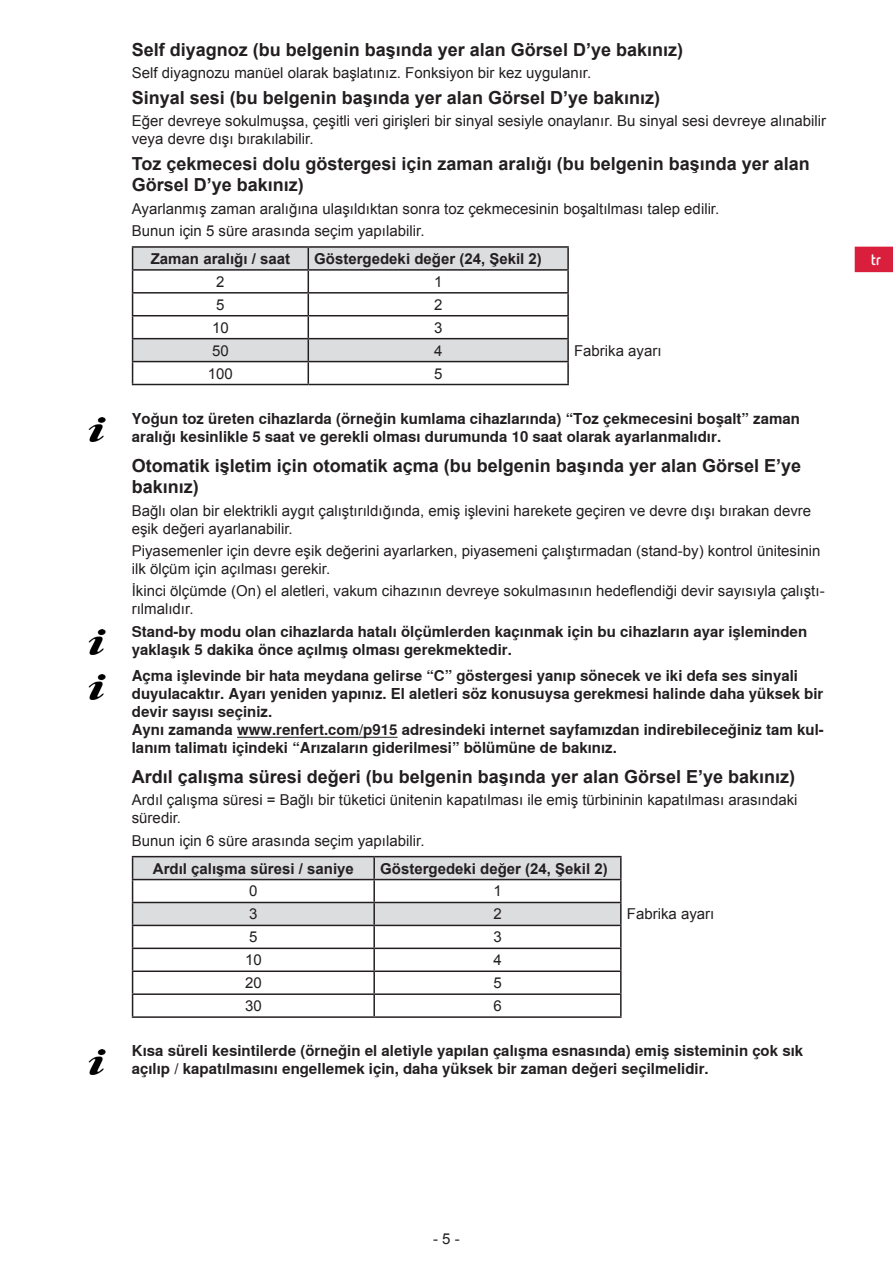
<style>
.page{position:relative;width:893px;height:1263px;background:#fff}
.page>*{position:absolute;margin:0;border:0;box-sizing:border-box;transform-origin:0 0}
.Titel_1_1_1{font:700 18px/21.6px "Arial";color:#231f20}
.Fließtext{font:15px/18px "Arial";color:#231f20}
.Hinweis_mit_Symbol_7mm_hoch{font:700 15px/18px "Nimbus Sans Global J";color:#231f20}
.Überschrift{font:700 15px "Arial";color:#231f20}
.Werte{font:15px "Arial";color:#231f20}
.Bezeichnung{font:15px "Arial";color:#231f20}
.t1{font:700 15px "Netto Pro";color:#fff}
</style>
<div class="page">
<div style="left:855px;top:247px;width:37px;height:24px;background:#da1f3d"></div>
<div style="left:855px;top:247px;width:38px;height:25px;border:2px solid #da1f3d"></div>
<hr style="left:237px;top:737px;width:161px;height:1px;background:#231f20">
<svg style="left:133px;top:248px;width:434px;height:113px"></svg>
<hr style="left:132px;top:246px;width:176px;height:2px;background:#231f20">
<hr style="left:308px;top:246px;width:261px;height:2px;background:#231f20">
<hr style="left:132px;top:269px;width:176px;height:2px;background:#231f20">
<hr style="left:308px;top:269px;width:261px;height:2px;background:#231f20">
<hr style="left:132px;top:292px;width:176px;height:2px;background:#231f20">
<hr style="left:308px;top:292px;width:261px;height:2px;background:#231f20">
<hr style="left:132px;top:315px;width:176px;height:1px;background:#231f20">
<hr style="left:308px;top:315px;width:261px;height:1px;background:#231f20">
<hr style="left:132px;top:338px;width:176px;height:1px;background:#231f20">
<hr style="left:308px;top:338px;width:261px;height:1px;background:#231f20">
<hr style="left:132px;top:361px;width:176px;height:1px;background:#231f20">
<svg style="left:132px;top:248px;width:1px;height:136px"></svg>
<hr style="left:308px;top:361px;width:261px;height:1px;background:#231f20">
<svg style="left:308px;top:248px;width:1px;height:136px"></svg>
<hr style="left:132px;top:384px;width:176px;height:1px;background:#231f20">
<hr style="left:308px;top:384px;width:261px;height:1px;background:#231f20">
<hr style="left:567px;top:248px;width:2px;height:21px;background:#231f20">
<hr style="left:567px;top:271px;width:2px;height:21px;background:#231f20">
<hr style="left:567px;top:294px;width:2px;height:21px;background:#231f20">
<hr style="left:567px;top:316px;width:2px;height:22px;background:#231f20">
<hr style="left:567px;top:339px;width:2px;height:22px;background:#231f20">
<hr style="left:567px;top:362px;width:2px;height:22px;background:#231f20">
<img style="left:88px;top:417px;width:18px;height:25px">
<img style="left:88px;top:630px;width:18px;height:24px">
<img style="left:88px;top:674px;width:18px;height:25px">
<hr style="left:132px;top:856px;width:242px;height:1px;background:#231f20">
<hr style="left:374px;top:856px;width:248px;height:1px;background:#231f20">
<hr style="left:620px;top:857px;width:2px;height:22px;background:#231f20">
<hr style="left:374px;top:879px;width:248px;height:1px;background:#231f20">
<hr style="left:620px;top:880px;width:2px;height:22px;background:#231f20">
<hr style="left:374px;top:902px;width:248px;height:1px;background:#231f20">
<hr style="left:620px;top:903px;width:2px;height:22px;background:#231f20">
<hr style="left:374px;top:925px;width:248px;height:1px;background:#231f20">
<hr style="left:620px;top:926px;width:2px;height:21px;background:#231f20">
<hr style="left:374px;top:947px;width:248px;height:2px;background:#231f20">
<hr style="left:620px;top:949px;width:2px;height:21px;background:#231f20">
<hr style="left:374px;top:970px;width:248px;height:2px;background:#231f20">
<hr style="left:620px;top:972px;width:2px;height:21px;background:#231f20">
<svg style="left:132px;top:857px;width:489px;height:159px"></svg>
<hr style="left:374px;top:993px;width:248px;height:2px;background:#231f20">
<hr style="left:373px;top:995px;width:2px;height:21px;background:#231f20">
<hr style="left:620px;top:995px;width:2px;height:21px;background:#231f20">
<hr style="left:132px;top:1016px;width:242px;height:2px;background:#231f20">
<hr style="left:374px;top:1016px;width:248px;height:2px;background:#231f20">
<img style="left:88px;top:1049px;width:18px;height:25px">
<p class="Titel_1_1_1" style="left:132px;top:39px;width:553px">Self diyagnoz (bu belgenin başında yer alan Görsel D’ye bakınız)</p>
<p class="Fließtext" style="left:132px;top:64px;width:461px">Self diyagnozu manüel olarak başlatınız. Fonksiyon bir kez uygulanır.</p>
<p class="Titel_1_1_1" style="left:132px;top:87px;width:530px">Sinyal sesi (bu belgenin başında yer alan Görsel D’ye bakınız)</p>
<p class="Fließtext" style="left:132px;top:112px;width:696px">Eğer devreye sokulmuşsa, çeşitli veri girişleri bir sinyal sesiyle onaylanır. Bu sinyal sesi devreye alınabilir veya devre dışı bırakılabilir.</p>
<p class="Titel_1_1_1" style="left:132px;top:153px;width:679px">Toz çekmecesi dolu göstergesi için zaman aralığı (bu belgenin başında yer alan<br>Görsel D’ye bakınız)</p>
<p class="Fließtext" style="left:132px;top:200px;width:589px">Ayarlanmış zaman aralığına ulaşıldıktan sonra toz çekmecesinin boşaltılması talep edilir.</p>
<p class="Fließtext" style="left:132px;top:222px;width:294px">Bunun için 5 süre arasında seçim yapılabilir.</p>
<p class="Überschrift" style="left:151px;top:249px;width:141px">Zaman aralığı / saat</p>
<p class="Überschrift" style="left:314px;top:249px;width:229px">Göstergedeki değer (24, Şekil 2)</p>
<p class="Werte" style="left:216px;top:272px;width:10px">2</p>
<p class="Werte" style="left:434px;top:272px;width:10px">1</p>
<p class="Werte" style="left:216px;top:295px;width:10px">5</p>
<p class="Werte" style="left:434px;top:295px;width:10px">2</p>
<p class="Werte" style="left:212px;top:318px;width:18px">10</p>
<p class="Werte" style="left:434px;top:318px;width:10px">3</p>
<p class="Werte" style="left:212px;top:340px;width:18px">50</p>
<p class="Werte" style="left:434px;top:340px;width:10px">4</p>
<p class="Bezeichnung" style="left:574px;top:340px;width:89px">Fabrika ayarı</p>
<p class="Werte" style="left:208px;top:363px;width:27px">100</p>
<p class="Werte" style="left:434px;top:363px;width:10px">5</p>
<p class="Hinweis_mit_Symbol_7mm_hoch" style="left:132px;top:410px;width:670px">Yoğun toz üreten cihazlarda (örneğin kumlama cihazlarında) “Toz çekmecesini boşalt” zaman aralığı kesinlikle 5 saat ve gerekli olması durumunda 10 saat olarak ayarlanmalıdır.</p>
<p class="Titel_1_1_1" style="left:132px;top:455px;width:671px">Otomatik işletim için otomatik açma (bu belgenin başında yer alan Görsel E’ye bakınız)</p>
<p class="Fließtext" style="left:132px;top:502px;width:681px">Bağlı olan bir elektrikli aygıt çalıştırıldığında, emiş işlevini harekete geçiren ve devre dışı bırakan devre eşik değeri ayarlanabilir.</p>
<p class="Fließtext" style="left:132px;top:542px;width:690px">Piyasemenler için devre eşik değerini ayarlarken, piyasemeni çalıştırmadan (stand-by) kontrol ünitesinin ilk ölçüm için açılması gerekir.</p>
<p class="Fließtext" style="left:132px;top:582px;width:694px">İkinci ölçümde (On) el aletleri, vakum cihazının devreye sokulmasının hedeflendiği devir sayısıyla çalıştı&shy;rılmalıdır.</p>
<p class="Hinweis_mit_Symbol_7mm_hoch" style="left:132px;top:622px;width:677px">Stand-by modu olan cihazlarda hatalı ölçümlerden kaçınmak için bu cihazların ayar işleminden yaklaşık 5 dakika önce açılmış olması gerekmektedir.</p>
<p class="Hinweis_mit_Symbol_7mm_hoch" style="left:132px;top:667px;width:694px">Açma işlevinde bir hata meydana gelirse “C” göstergesi yanıp sönecek ve iki defa ses sinyali duyulacaktır. Ayarı yeniden yapınız. El aletleri söz konusuysa gerekmesi halinde daha yüksek bir devir sayısı seçiniz.<br>Aynı zamanda www.renfert.com/p915 adresindeki internet sayfamızdan indirebileceğiniz tam kul&shy;lanım talimatı içindeki “Arızaların giderilmesi” bölümüne de bakınız.</p>
<p class="Titel_1_1_1" style="left:132px;top:766px;width:665px">Ardıl çalışma süresi değeri (bu belgenin başında yer alan Görsel E’ye bakınız)</p>
<p class="Fließtext" style="left:132px;top:791px;width:667px">Ardıl çalışma süresi = Bağlı bir tüketici ünitenin kapatılması ile emiş türbininin kapatılması arasındaki süredir.</p>
<p class="Fließtext" style="left:132px;top:831px;width:294px">Bunun için 6 süre arasında seçim yapılabilir.</p>
<p class="Überschrift" style="left:153px;top:858px;width:202px">Ardıl çalışma süresi / saniye</p>
<p class="Überschrift" style="left:380px;top:858px;width:229px">Göstergedeki değer (24, Şekil 2)</p>
<p class="Werte" style="left:249px;top:881px;width:10px">0</p>
<p class="Werte" style="left:493px;top:881px;width:10px">1</p>
<p class="Werte" style="left:249px;top:904px;width:10px">3</p>
<p class="Werte" style="left:493px;top:904px;width:10px">2</p>
<p class="Bezeichnung" style="left:627px;top:904px;width:89px">Fabrika ayarı</p>
<p class="Werte" style="left:249px;top:927px;width:10px">5</p>
<p class="Werte" style="left:493px;top:927px;width:10px">3</p>
<p class="Werte" style="left:245px;top:950px;width:18px">10</p>
<p class="Werte" style="left:493px;top:950px;width:10px">4</p>
<p class="Werte" style="left:245px;top:973px;width:18px">20</p>
<p class="Werte" style="left:493px;top:973px;width:10px">5</p>
<p class="Werte" style="left:245px;top:996px;width:18px">30</p>
<p class="Werte" style="left:493px;top:996px;width:10px">6</p>
<p class="Hinweis_mit_Symbol_7mm_hoch" style="left:132px;top:1042px;width:673px">Kısa süreli kesintilerde (örneğin el aletiyle yapılan çalışma esnasında) emiş sisteminin çok sık açılıp / kapatılmasını engellemek için, daha yüksek bir zaman değeri seçilmelidir.</p>
<p class="t1" style="left:871px;top:250px;width:12px">tr</p>
<p class="Fließtext" style="left:433px;top:1230px;width:28px">- 5 -</p>
</div>
